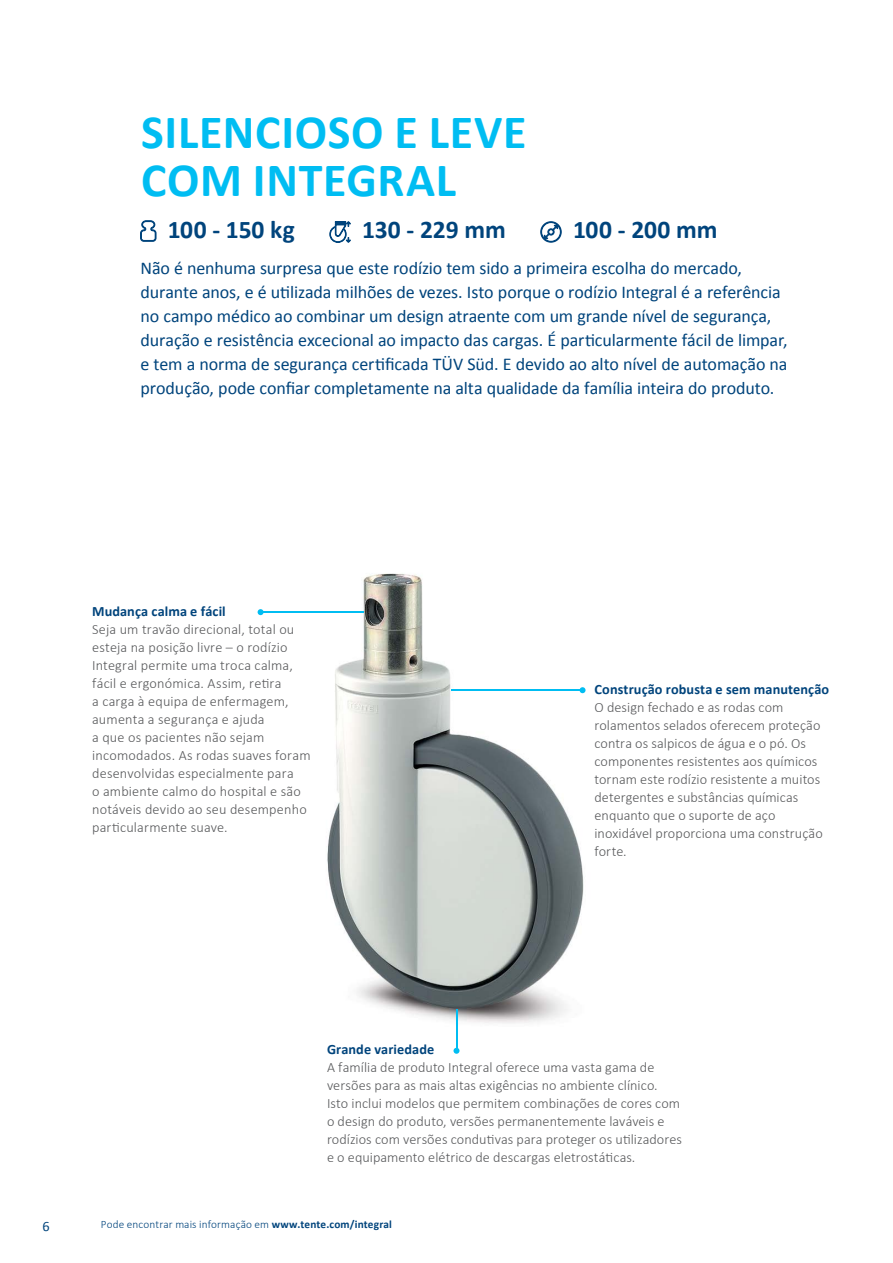
<style>
.page{position:relative;width:893px;height:1263px;background:#fff}
.page>*{position:absolute;margin:0;border:0;box-sizing:border-box;transform-origin:0 0}
.t1{font:700 48px/48px "Calibri";letter-spacing:.015em;color:#00bdf2}
.t2{font:700 25.5px "Calibri";letter-spacing:-.005em;color:#00447c}
.t3{font:18px/24px "Calibri";letter-spacing:-.005em;color:#00447c}
.t4{font:300 14.25px/18px "Calibri";letter-spacing:.005em;color:#58595b}
.t5{font:700 14.25px "Calibri";letter-spacing:.01em;color:#00447c}
.t6{font:14.25px "Calibri";color:#00447c}
.t7{font:300 11.25px "Calibri";letter-spacing:.01em;color:#00447c}
.s1{font-weight:700}
</style>
<div class="page">
<img style="left:327px;top:573px;width:259px;height:480px">
<svg style="left:140px;top:220px;width:16px;height:22px"></svg>
<svg style="left:330px;top:221px;width:21px;height:22px"></svg>
<svg style="left:540px;top:221px;width:22px;height:22px"></svg>
<hr style="left:456px;top:1009px;width:1px;height:42px;background:#00bdf2">
<svg style="left:453px;top:1048px;width:6px;height:6px"></svg>
<hr style="left:451px;top:689px;width:131px;height:2px;background:#00bdf2">
<svg style="left:579px;top:687px;width:6px;height:6px"></svg>
<hr style="left:261px;top:611px;width:103px;height:2px;background:#00bdf2">
<svg style="left:258px;top:609px;width:6px;height:6px"></svg>
<h1 class="t1" style="left:141px;top:108px;width:387px">SILENCIOSO E LEVE<br>COM INTEGRAL</h1>
<h2 class="t2" style="left:168px;top:214px;width:129px">100 - 150 kg</h2>
<h2 class="t2" style="left:362px;top:214px;width:145px">130 - 229 mm</h2>
<h2 class="t2" style="left:573px;top:214px;width:146px">100 - 200 mm</h2>
<p class="t3" style="left:141px;top:256px;width:648px">Não é nenhuma surpresa que este rodízio tem sido a primeira escolha do mercado, durante anos, e é utilizada milhões de vezes. Isto porque o rodízio Integral é a referência no campo médico ao combinar um design atraente com um grande nível de segurança, duração e resistência excecional ao impacto das cargas. É particularmente fácil de limpar, e tem a norma de segurança certificada TÜV Süd. E devido ao alto nível de automação na produção, pode confiar completamente na alta qualidade da família inteira do produto.</p>
<p class="t5" style="left:92px;top:602px;width:135px">Mudança calma e fácil</p>
<p class="t4" style="left:92px;top:620px;width:220px">Seja um travão direcional, total ou esteja na posição livre – o rodízio<br>Integral permite uma troca calma, fácil e ergonómica. Assim, retira<br>a carga à equipa de enfermagem, aumenta a segurança e ajuda<br>a que os pacientes não sejam incomodados. As rodas suaves foram desenvolvidas especialmente para<br>o ambiente calmo do hospital e são notáveis devido ao seu desempenho particularmente suave.</p>
<p class="t5" style="left:594px;top:680px;width:236px">Construção robusta e sem manutenção</p>
<p class="t4" style="left:594px;top:698px;width:230px">O design fechado e as rodas com rolamentos selados oferecem proteção contra os salpicos de água e o pó. Os componentes resistentes aos químicos tornam este rodízio resistente a muitos detergentes e substâncias químicas enquanto que o suporte de aço inoxidável proporciona uma construção forte.</p>
<p class="t5" style="left:327px;top:1040px;width:109px">Grande variedade</p>
<p class="t4" style="left:327px;top:1058px;width:357px">A família de produto Integral oferece uma vasta gama de versões para as mais altas exigências no ambiente clínico.<br>Isto inclui modelos que permitem combinações de cores com o design do produto, versões permanentemente laváveis e rodízios com versões condutivas para proteger os utilizadores e o equipamento elétrico de descargas eletrostáticas.</p>
<p class="t6" style="left:43px;top:1217px;width:9px">6</p>
<p class="t7" style="left:101px;top:1218px;width:292px">Pode encontrar mais informação em <span class="s1">www.tente.com/integral</span></p>
</div>
